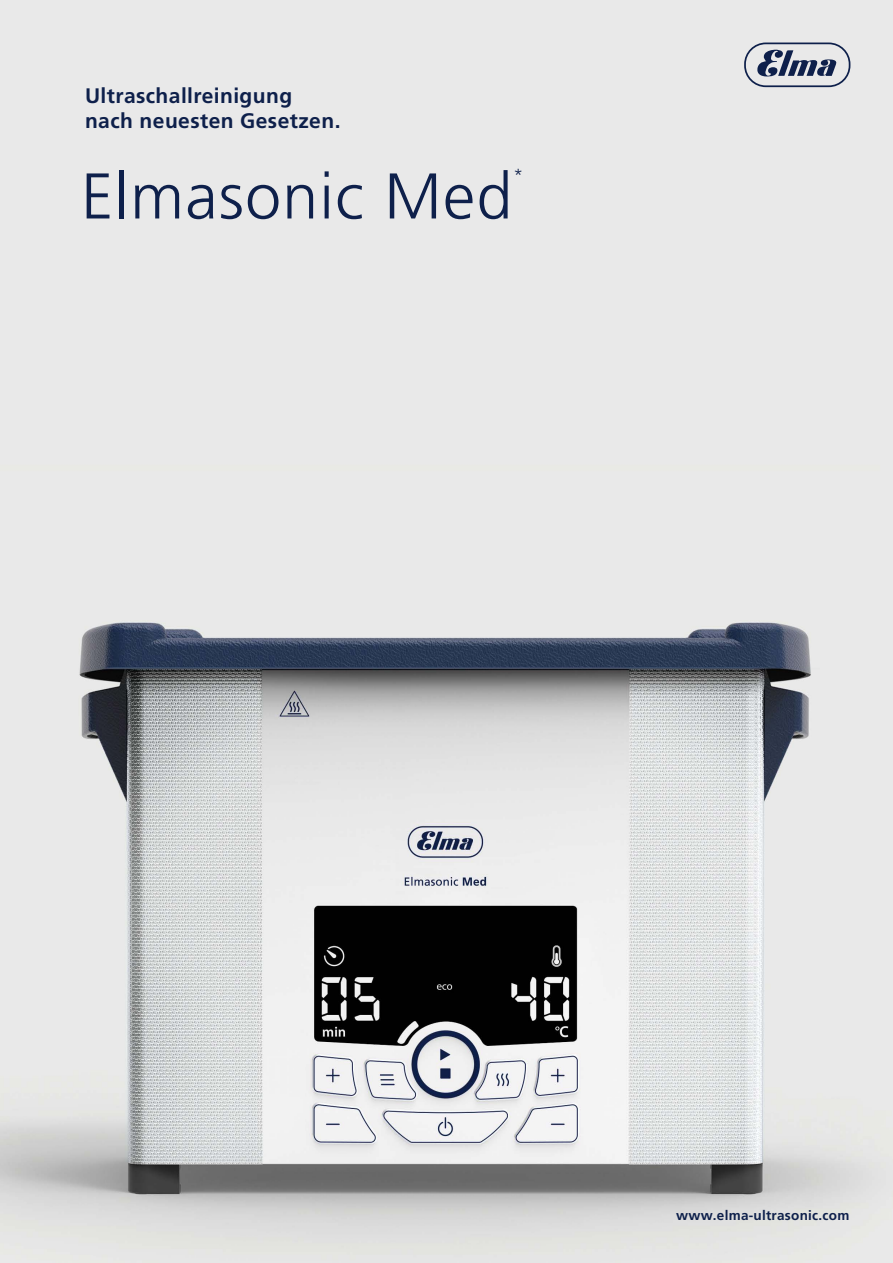
<style>
.page{position:relative;width:893px;height:1263px;background:#fff}
.page>*{position:absolute;margin:0;border:0;box-sizing:border-box;transform-origin:0 0}
.t1{font:300 64.5px "Frutiger LT Pro";letter-spacing:.02em;color:#0e204b}
.t2{font:700 21px/25.2px "Frutiger LT Pro";letter-spacing:.02em;color:#0e204b}
.t3{font:300 17.55px "Frutiger LT Pro";color:#0e204b}
.t4{font:700 13.5px "Frutiger LT Pro";letter-spacing:.02em;color:#0e204b}
</style>
<div class="page">
<img style="left:0;top:0;width:893px;height:1263px">
<svg style="left:744px;top:43px;width:106px;height:44px;background:#a7adb9"></svg>
<p class="t2" style="left:85px;top:83px;width:257px">Ultraschallreinigung nach neuesten Gesetzen.</p>
<h1 class="t1" style="left:81px;top:159px;width:433px">Elmasonic Med</h1>
<p class="t3" style="left:514px;top:165px;width:11px">*</p>
<p class="t4" style="left:676px;top:1207px;width:175px">www.elma-ultrasonic.com</p>
</div>
